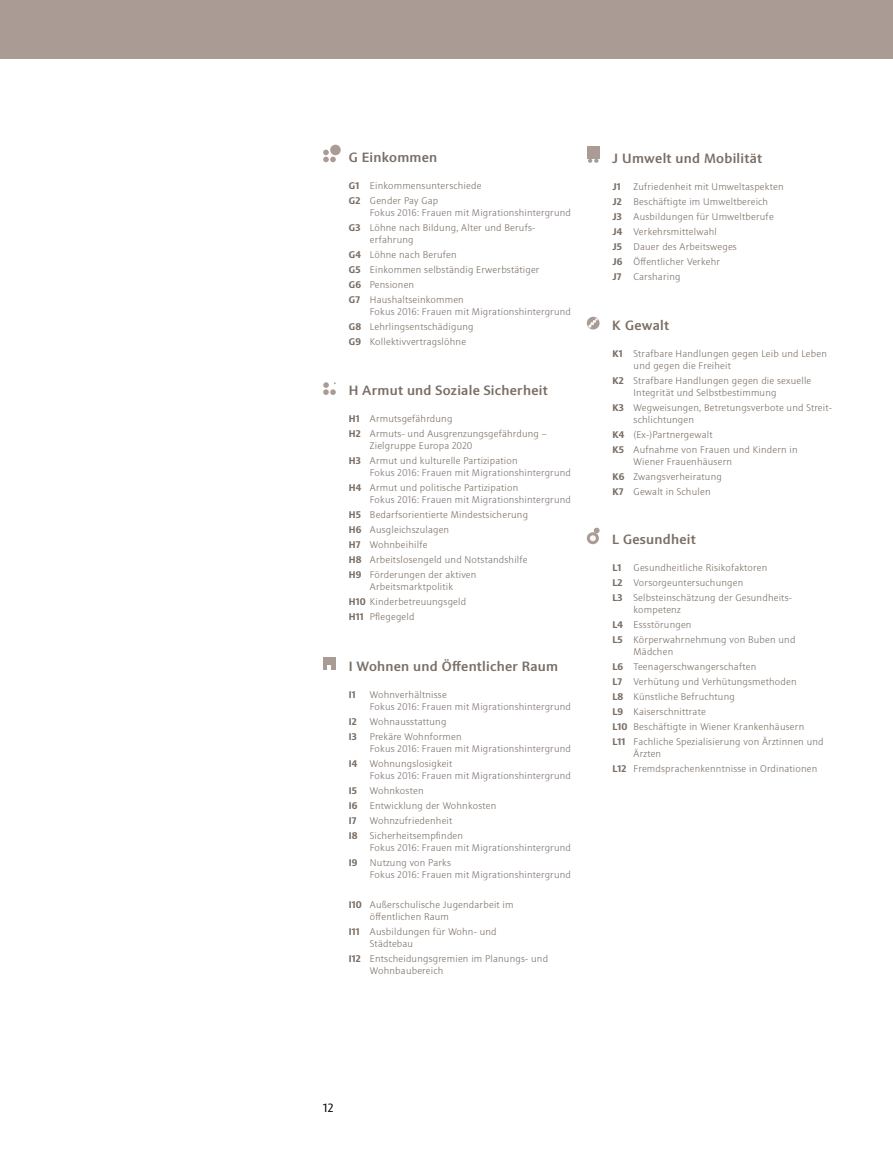
<style>
.page{position:relative;width:893px;height:1149px;background:#fff}
.page>*{position:absolute;margin:0;border:0;box-sizing:border-box;transform-origin:0 0}
.t1{font:500 13.5px "Sinova Pro";letter-spacing:.02em;color:#7a6f66}
.t2{font:12px "Sinova Pro";color:#000}
.t3{font:300 9.75px/15px "Sinova Pro";letter-spacing:.02em;color:#7a6f66}
.t4{font:300 9.75px/15px "Sinova Pro";letter-spacing:.02em;color:#7b716f}
.t5{font:700 9.75px "Sinova Pro";letter-spacing:.02em;color:#7a6f66}
.s1{font-weight:700}
.s2{font-weight:700;color:#7a6f66}
.s3{color:#7a6f66}
.s4{color:#7b716f}
</style>
<div class="page">
<div style="left:330px;top:145px;width:11px;height:10px;background:#aa9c95;border-radius:50%"></div>
<svg style="left:323px;top:149px;width:13px;height:13px"></svg>
<svg style="left:323px;top:382px;width:13px;height:13px"></svg>
<div style="left:323px;top:657px;width:13px;height:13px;background:#aa9c95"></div>
<svg style="left:328px;top:665px;width:3px;height:5px"></svg>
<div style="left:587px;top:146px;width:13px;height:12px;background:#aa9c95"></div>
<svg style="left:588px;top:158px;width:10px;height:5px"></svg>
<svg style="left:587px;top:316px;width:13px;height:13px"></svg>
<svg style="left:589px;top:318px;width:9px;height:9px"></svg>
<div style="left:588px;top:533px;width:9px;height:9px;background:#f8f8f8;border-radius:50%"></div>
<div style="left:587px;top:532px;width:12px;height:12px;border:3px solid #aa9c95;border-radius:50%"></div>
<svg style="left:594px;top:527px;width:6px;height:6px"></svg>
<div style="left:0;top:0;width:893px;height:59px;background:#aa9c95"></div>
<h1 class="t1" style="left:349px;top:149px;width:90px">G Einkommen</h1>
<p class="t3" style="left:349px;top:178px;width:134px"><span class="s1">G1</span> Einkommensunterschiede<br><span class="s1">G2</span> Gender Pay Gap</p>
<p class="t4" style="left:349px;top:205px;width:224px;text-indent:21px">Fokus 2016: Frauen mit Migrationshintergrund<br><span class="s2">G3</span> <span class="s3">Löhne nach Bildung, Alter und Berufs-</span></p>
<p class="t3" style="left:349px;top:232px;width:192px;text-indent:21px">erfahrung<br><span class="s1">G4</span> Löhne nach Berufen<br><span class="s1">G5</span> Einkommen selbständig Erwerbstätiger<br><span class="s1">G6</span> Pensionen<br><span class="s1">G7</span> Haushaltseinkommen</p>
<p class="t3" style="left:349px;top:304px;width:224px;text-indent:21px"><span class="s4">Fokus 2016: Frauen mit Migrationshintergrund<br></span><span class="s1">G8</span> Lehrlingsentschädigung<br><span class="s1">G9</span> Kollektivvertragslöhne</p>
<h1 class="t1" style="left:349px;top:382px;width:200px">H Armut und Soziale Sicherheit</h1>
<p class="t3" style="left:349px;top:411px;width:199px"><span class="s1">H1</span> Armutsgefährdung<br><span class="s1">H2</span> Armuts- und Ausgrenzungsgefährdung –</p>
<p class="t3" style="left:349px;top:438px;width:170px;text-indent:21px">Zielgruppe Europa 2020<br><span class="s1">H3</span> Armut und kulturelle Partizipation</p>
<p class="t4" style="left:349px;top:465px;width:224px;text-indent:21px">Fokus 2016: Frauen mit Migrationshintergrund<br><span class="s2">H4</span> <span class="s3">Armut und politische Partizipation</span></p>
<p class="t3" style="left:349px;top:492px;width:224px;text-indent:21px"><span class="s4">Fokus 2016: Frauen mit Migrationshintergrund<br></span><span class="s1">H5</span> Bedarfsorientierte Mindestsicherung<br><span class="s1">H6</span> Ausgleichszulagen<br><span class="s1">H7</span> Wohnbeihilfe<br><span class="s1">H8</span> Arbeitslosengeld und Notstandshilfe<br><span class="s1">H9</span> Förderungen der aktiven</p>
<p class="t3" style="left:349px;top:579px;width:119px;text-indent:21px">Arbeitsmarktpolitik<br><span class="s1">H10</span> Kinderbetreuungsgeld<br><span class="s1">H11</span> Pflegegeld</p>
<h1 class="t1" style="left:349px;top:658px;width:211px">I Wohnen und Öffentlicher Raum</h1>
<p class="t5" style="left:349px;top:689px;width:8px">I1</p>
<p class="t3" style="left:370px;top:687px;width:78px">Wohnverhältnisse</p>
<p class="t4" style="left:370px;top:699px;width:203px">Fokus 2016: Frauen mit Migrationshintergrund</p>
<p class="t5" style="left:349px;top:716px;width:9px">I2</p>
<p class="t3" style="left:370px;top:714px;width:78px">Wohnausstattung</p>
<p class="t5" style="left:349px;top:731px;width:10px">I3</p>
<p class="t3" style="left:370px;top:729px;width:93px">Prekäre Wohnformen</p>
<p class="t4" style="left:370px;top:741px;width:203px">Fokus 2016: Frauen mit Migrationshintergrund</p>
<p class="t5" style="left:349px;top:758px;width:10px">I4</p>
<p class="t3" style="left:370px;top:756px;width:84px">Wohnungslosigkeit</p>
<p class="t4" style="left:370px;top:768px;width:203px">Fokus 2016: Frauen mit Migrationshintergrund</p>
<p class="t5" style="left:349px;top:785px;width:10px">I5</p>
<p class="t3" style="left:370px;top:783px;width:55px">Wohnkosten</p>
<p class="t5" style="left:349px;top:800px;width:10px">I6</p>
<p class="t3" style="left:370px;top:798px;width:128px">Entwicklung der Wohnkosten</p>
<p class="t5" style="left:349px;top:815px;width:9px">I7</p>
<p class="t3" style="left:370px;top:813px;width:84px">Wohnzufriedenheit</p>
<p class="t5" style="left:349px;top:830px;width:10px">I8</p>
<p class="t3" style="left:370px;top:828px;width:95px">Sicherheitsempfinden</p>
<p class="t4" style="left:370px;top:840px;width:203px">Fokus 2016: Frauen mit Migrationshintergrund</p>
<p class="t5" style="left:349px;top:857px;width:10px">I9</p>
<p class="t3" style="left:370px;top:855px;width:83px">Nutzung von Parks</p>
<p class="t4" style="left:370px;top:867px;width:203px">Fokus 2016: Frauen mit Migrationshintergrund</p>
<p class="t3" style="left:370px;top:898px;width:145px;line-height:12px;text-indent:-21px"><span class="s1">I10</span> Außerschulische Jugendarbeit im öffentlichen Raum</p>
<p class="t3" style="left:370px;top:925px;width:128px;line-height:12px;text-indent:-21px"><span class="s1">I11</span> Ausbildungen für Wohn- und<br>Städtebau</p>
<p class="t3" style="left:370px;top:952px;width:180px;line-height:12px;text-indent:-21px"><span class="s1">I12</span> Entscheidungsgremien im Planungs- und<br>Wohnbaubereich</p>
<h1 class="t1" style="left:612px;top:150px;width:151px">J Umwelt und Mobilität</h1>
<p class="t5" style="left:612px;top:181px;width:10px">J1</p>
<p class="t3" style="left:612px;top:179px;width:173px;text-indent:21px">Zufriedenheit mit Umweltaspekten<br><span class="s1">J2</span> Beschäftigte im Umweltbereich<br><span class="s1">J3</span> Ausbildungen für Umweltberufe<br><span class="s1">J4</span> Verkehrsmittelwahl<br><span class="s1">J5</span> Dauer des Arbeitsweges<br><span class="s1">J6</span> Öffentlicher Verkehr<br><span class="s1">J7</span> Carsharing</p>
<h1 class="t1" style="left:612px;top:317px;width:58px">K Gewalt</h1>
<p class="t3" style="left:634px;top:347px;width:195px;line-height:12px;text-indent:-21px"><span class="s1">K1</span> Strafbare Handlungen gegen Leib und Leben und gegen die Freiheit</p>
<p class="t3" style="left:634px;top:374px;width:179px;line-height:12px;text-indent:-21px"><span class="s1">K2</span> Strafbare Handlungen gegen die sexuelle<br>Integrität und Selbstbestimmung</p>
<p class="t3" style="left:634px;top:401px;width:200px;line-height:12px;text-indent:-21px"><span class="s1">K3</span> Wegweisungen, Betretungsverbote und Streit&shy;schlichtungen</p>
<p class="t3" style="left:612px;top:426px;width:187px"><span class="s1">K4</span> (Ex-)Partnergewalt<br><span class="s1">K5</span> Aufnahme von Frauen und Kindern in</p>
<p class="t3" style="left:612px;top:453px;width:121px;text-indent:21px">Wiener Frauenhäusern<br><span class="s1">K6</span> Zwangsverheiratung<br><span class="s1">K7</span> Gewalt in Schulen</p>
<h1 class="t1" style="left:612px;top:531px;width:85px">L Gesundheit</h1>
<p class="t5" style="left:612px;top:562px;width:11px">L1</p>
<p class="t3" style="left:612px;top:560px;width:181px;text-indent:21px">Gesundheitliche Risikofaktoren<br><span class="s1">L2</span> Vorsorgeuntersuchungen<br><span class="s1">L3</span> Selbsteinschätzung der Gesundheits-</p>
<p class="t3" style="left:612px;top:602px;width:185px;text-indent:21px">kompetenz<br><span class="s1">L4</span> Essstörungen<br><span class="s1">L5</span> Körperwahrnehmung von Buben und</p>
<p class="t3" style="left:612px;top:644px;width:213px;text-indent:21px">Mädchen<br><span class="s1">L6</span> Teenagerschwangerschaften<br><span class="s1">L7</span> Verhütung und Verhütungsmethoden<br><span class="s1">L8</span> Künstliche Befruchtung<br><span class="s1">L9</span> Kaiserschnittrate<br><span class="s1">L10</span> Beschäftigte in Wiener Krankenhäusern<br><span class="s1">L11</span> Fachliche Spezialisierung von Ärztinnen und</p>
<p class="t3" style="left:612px;top:746px;width:207px;text-indent:21px">Ärzten<br><span class="s1">L12</span> Fremdsprachenkenntnisse in Ordinationen</p>
<p class="t2" style="left:323px;top:1100px;width:12px">12</p>
</div>
